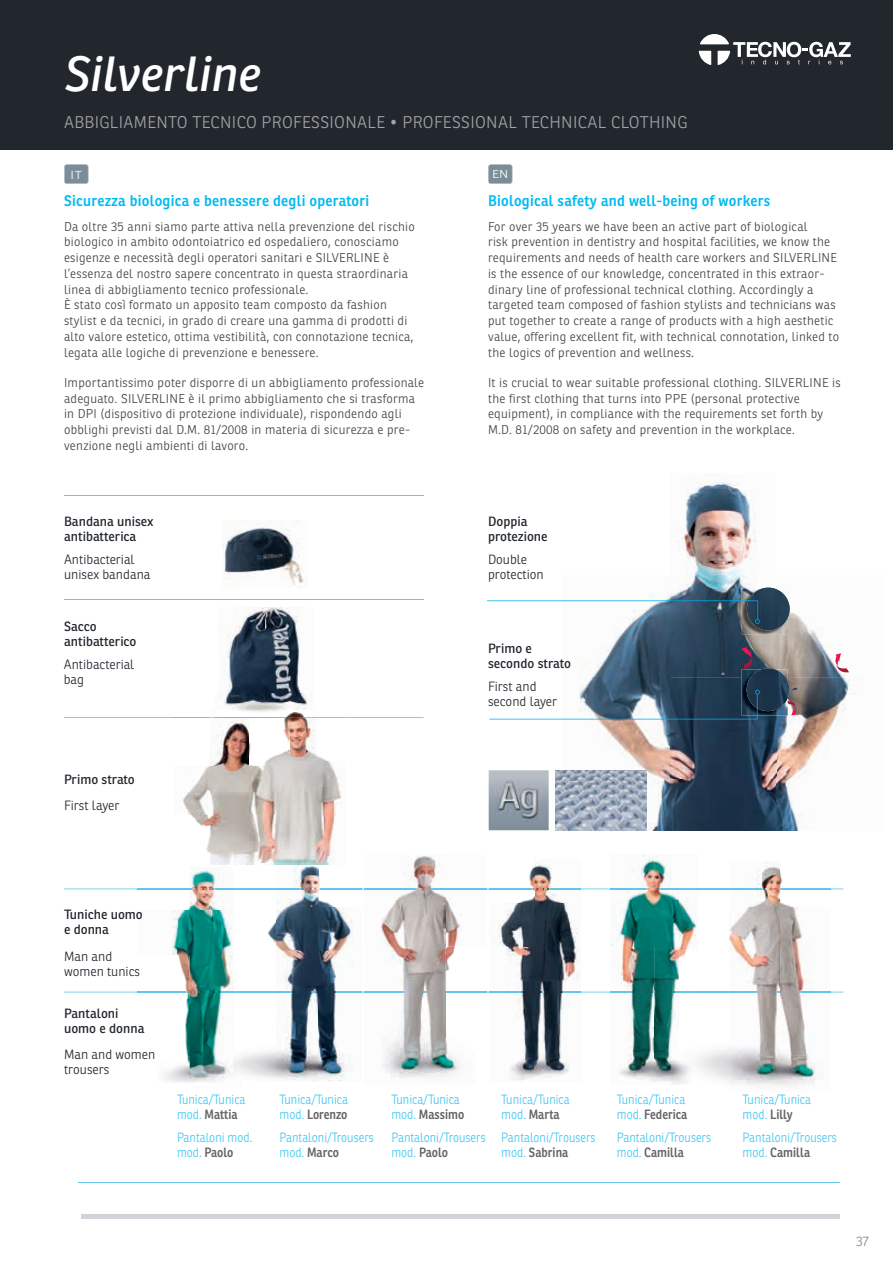
<style>
.page{position:relative;width:893px;height:1263px;background:#fff}
.page>*{position:absolute;margin:0;border:0;box-sizing:border-box;transform-origin:0 0}
.t1{font:italic 48px "Ronnia";color:#fff}
.t2{font:300 16.5px "Ronnia";letter-spacing:.02em;color:#a4a3a8}
.t3{font:600 15px "Ronnia";letter-spacing:.02em;color:#00baf1;scale:.96 1}
.t4{font:300 13.5px "Ronnia";color:#7b8d98}
.t5{font:300 13.05px/15px "Ronnia";color:#40c7f4;scale:.9 1}
.t6{font:13.05px/15px "Ronnia";color:#22272e}
.t7{font:300 13.05px/15px "Ronnia";color:#22272e}
.t8{font:300 12.45px/15.8px "Ronnia";letter-spacing:.02em;color:#414449}
.t9{font:300 11.25px "Ronnia";color:#fff;scale:1.18 1}
.s1{font-weight:600;color:#636366}
</style>
<div class="page">
<div style="left:0;top:0;width:893px;height:149px;background:#22272e"></div>
<svg style="left:64px;top:164px;width:25px;height:20px"></svg>
<svg style="left:488px;top:164px;width:24px;height:20px"></svg>
<img style="left:222px;top:521px;width:85px;height:67px">
<svg style="left:831px;top:992px;width:12px;height:1px"></svg>
<svg style="left:581px;top:992px;width:29px;height:1px"></svg>
<hr style="left:64px;top:992px;width:73px;height:1px;background:#66c6eb">
<svg style="left:831px;top:888px;width:12px;height:1px"></svg>
<svg style="left:581px;top:888px;width:29px;height:1px"></svg>
<hr style="left:64px;top:888px;width:73px;height:1px;background:#66c6eb">
<img style="left:137px;top:867px;width:96px;height:176px">
<img style="left:164px;top:1043px;width:69px;height:39px">
<img style="left:137px;top:992px;width:96px;height:1px">
<img style="left:137px;top:888px;width:96px;height:1px">
<img style="left:698px;top:861px;width:133px;height:184px">
<img style="left:698px;top:1045px;width:118px;height:41px">
<img style="left:698px;top:992px;width:133px;height:1px">
<img style="left:698px;top:888px;width:133px;height:1px">
<img style="left:242px;top:865px;width:120px;height:42px">
<img style="left:242px;top:907px;width:120px;height:85px">
<img style="left:242px;top:992px;width:120px;height:89px">
<img style="left:242px;top:888px;width:120px;height:1px">
<img style="left:233px;top:889px;width:9px;height:183px">
<img style="left:365px;top:856px;width:121px;height:222px">
<img style="left:365px;top:992px;width:121px;height:1px">
<img style="left:365px;top:888px;width:121px;height:1px">
<img style="left:489px;top:862px;width:92px;height:218px">
<img style="left:489px;top:888px;width:92px;height:1px">
<img style="left:610px;top:854px;width:69px;height:46px">
<img style="left:610px;top:900px;width:69px;height:184px">
<img style="left:610px;top:888px;width:69px;height:1px">
<img style="left:679px;top:889px;width:19px;height:195px">
<svg style="left:679px;top:992px;width:19px;height:1px"></svg>
<svg style="left:679px;top:888px;width:19px;height:1px"></svg>
<div style="left:81px;top:1214px;width:759px;height:5px;background:#d0d4d8"></div>
<hr style="left:79px;top:1182px;width:761px;height:1px;background:#66c6eb">
<img style="left:182px;top:718px;width:107px;height:147px">
<img style="left:289px;top:718px;width:53px;height:147px">
<img style="left:233px;top:864px;width:56px;height:1px">
<hr style="left:64px;top:599px;width:359px;height:1px;background:#66c6eb">
<img style="left:218px;top:608px;width:85px;height:102px">
<svg style="left:64px;top:713px;width:359px;height:5px"></svg>
<img style="left:265px;top:693px;width:43px;height:17px">
<img style="left:243px;top:710px;width:57px;height:3px">
<hr style="left:64px;top:495px;width:359px;height:1px;background:#66c6eb">
<img style="left:563px;top:473px;width:294px;height:357px">
<img style="left:742px;top:589px;width:46px;height:46px">
<div style="left:747px;top:588px;width:43px;height:42px;background:#233e54;border-radius:50%"></div>
<img style="left:747px;top:588px;width:17px;height:12px">
<svg style="left:487px;top:600px;width:273px;height:24px"></svg>
<img style="left:742px;top:669px;width:45px;height:46px">
<img style="left:747px;top:668px;width:42px;height:43px">
<svg style="left:741px;top:647px;width:12px;height:22px"></svg>
<svg style="left:835px;top:653px;width:14px;height:20px"></svg>
<svg style="left:787px;top:687px;width:10px;height:28px"></svg>
<svg style="left:489px;top:690px;width:271px;height:29px"></svg>
<svg style="left:489px;top:770px;width:60px;height:60px"></svg>
<img style="left:495px;top:779px;width:47px;height:42px">
<img style="left:555px;top:770px;width:91px;height:60px">
<svg style="left:700px;top:34px;width:151px;height:30px"></svg>
<h1 class="t1" style="left:64px;top:44px;width:198px">Silverline</h1>
<h2 class="t2" style="left:64px;top:112px;width:625px">ABBIGLIAMENTO TECNICO PROFESSIONALE • PROFESSIONAL TECHNICAL CLOTHING</h2>
<p class="t9" style="left:71px;top:168px;width:11px">IT</p>
<p class="t9" style="left:492px;top:167px;width:15px">EN</p>
<p class="t3" style="left:64px;top:192px;width:319px">Sicurezza biologica e benessere degli operatori</p>
<p class="t8" style="left:64px;top:218px;width:352px">Da oltre 35 anni siamo parte attiva nella prevenzione del rischio biologico in ambito odontoiatrico ed ospedaliero, conosciamo esigenze e necessità degli operatori sanitari e SILVERLINE è l’essenza del nostro sapere concentrato in questa straordinaria linea di abbigliamento tecnico professionale.<br>È stato così formato un apposito team composto da fashion stylist e da tecnici, in grado di creare una gamma di prodotti di alto valore estetico, ottima vestibilità, con connotazione tecnica, legata alle logiche di prevenzione e benessere.</p>
<p class="t3" style="left:488px;top:192px;width:296px">Biological safety and well-being of workers</p>
<p class="t8" style="left:488px;top:218px;width:352px">For over 35 years we have been an active part of biological<br>risk prevention in dentistry and hospital facilities, we know the requirements and needs of health care workers and SILVERLINE is the essence of our knowledge, concentrated in this extraor&shy;dinary line of professional technical clothing. Accordingly a targeted team composed of fashion stylists and technicians was put together to create a range of products with a high aesthetic value, offering excellent fit, with technical connotation, linked to the logics of prevention and wellness.</p>
<p class="t8" style="left:64px;top:374px;width:362px">Importantissimo poter disporre di un abbigliamento professionale adeguato. SILVERLINE è il primo abbigliamento che si trasforma in DPI (dispositivo di protezione individuale), rispondendo agli obblighi previsti dal D.M. 81/2008 in materia di sicurezza e pre&shy;venzione negli ambienti di lavoro.</p>
<p class="t8" style="left:488px;top:374px;width:354px">It is crucial to wear suitable professional clothing. SILVERLINE is the first clothing that turns into PPE (personal protective equipment), in compliance with the requirements set forth by M.D. 81/2008 on safety and prevention in the workplace.</p>
<p class="t6" style="left:64px;top:513px;width:91px">Bandana unisex antibatterica</p>
<p class="t7" style="left:64px;top:552px;width:88px">Antibacterial unisex bandana</p>
<p class="t6" style="left:64px;top:618px;width:74px">Sacco antibatterico</p>
<p class="t7" style="left:64px;top:657px;width:72px">Antibacterial bag</p>
<p class="t6" style="left:64px;top:772px;width:72px">Primo strato</p>
<p class="t7" style="left:64px;top:797px;width:57px">First layer</p>
<p class="t6" style="left:488px;top:513px;width:61px">Doppia protezione</p>
<p class="t7" style="left:488px;top:552px;width:57px">Double protection</p>
<p class="t6" style="left:488px;top:640px;width:84px">Primo e secondo strato</p>
<p class="t7" style="left:488px;top:678px;width:71px">First and second layer</p>
<p class="t6" style="left:64px;top:906px;width:80px">Tuniche uomo e donna</p>
<p class="t7" style="left:64px;top:948px;width:78px">Man and women tunics</p>
<p class="t6" style="left:64px;top:1006px;width:82px">Pantaloni uomo e donna</p>
<p class="t7" style="left:64px;top:1047px;width:93px">Man and women trousers</p>
<p class="t5" style="left:177px;top:1091px;width:78px">Tunica/Tunica mod. <span class="s1">Mattia</span></p>
<p class="t5" style="left:177px;top:1130px;width:85px">Pantaloni mod. mod. <span class="s1">Paolo</span></p>
<p class="t5" style="left:280px;top:1091px;width:78px">Tunica/Tunica mod. <span class="s1">Lorenzo</span></p>
<p class="t5" style="left:280px;top:1130px;width:106px">Pantaloni/Trousers mod. <span class="s1">Marco</span></p>
<p class="t5" style="left:391px;top:1091px;width:83px">Tunica/Tunica mod. <span class="s1">Massimo</span></p>
<p class="t5" style="left:391px;top:1130px;width:106px">Pantaloni/Trousers mod. <span class="s1">Paolo</span></p>
<p class="t5" style="left:501px;top:1091px;width:78px">Tunica/Tunica mod. <span class="s1">Marta</span></p>
<p class="t5" style="left:501px;top:1130px;width:106px">Pantaloni/Trousers mod. <span class="s1">Sabrina</span></p>
<p class="t5" style="left:617px;top:1091px;width:80px">Tunica/Tunica mod. <span class="s1">Federica</span></p>
<p class="t5" style="left:617px;top:1130px;width:106px">Pantaloni/Trousers mod. <span class="s1">Camilla</span></p>
<p class="t5" style="left:743px;top:1091px;width:78px">Tunica/Tunica mod. <span class="s1">Lilly</span></p>
<p class="t5" style="left:743px;top:1130px;width:106px">Pantaloni/Trousers mod. <span class="s1">Camilla</span></p>
<p class="t4" style="left:856px;top:1233px;width:14px">37</p>
</div>
